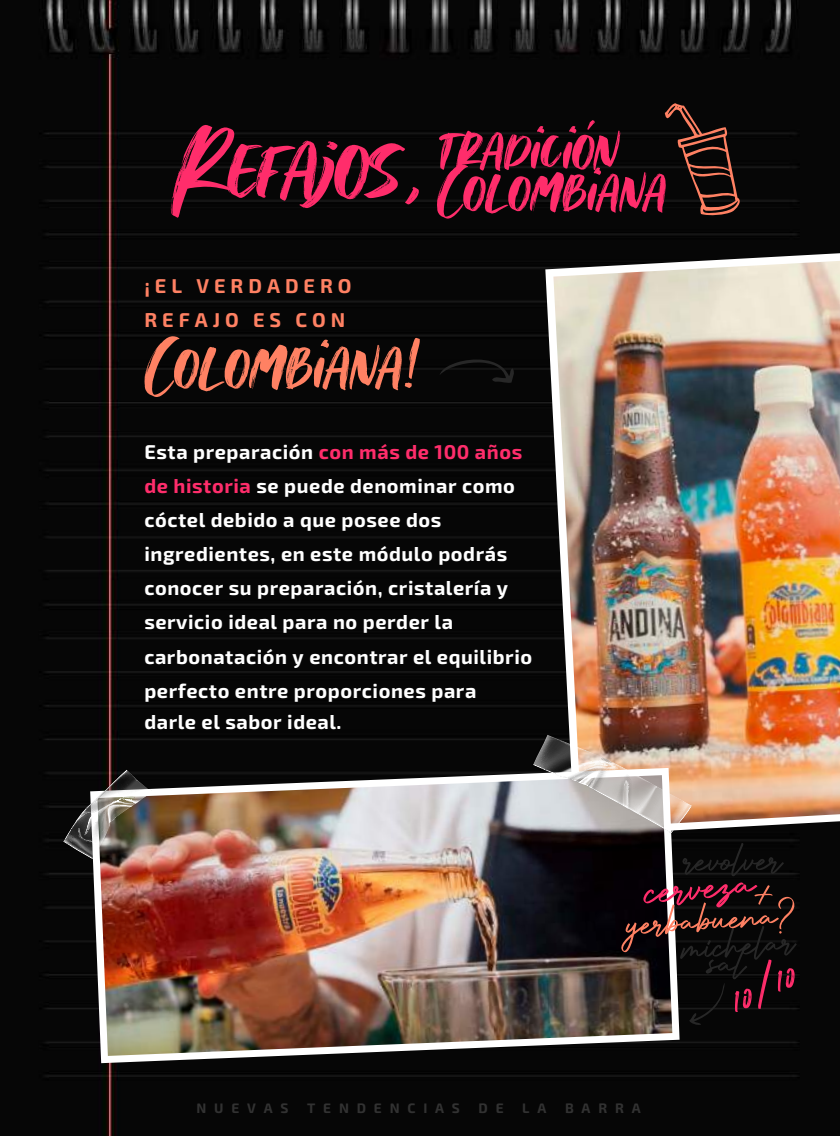
<style>
.page{position:relative;width:840px;height:1136px;background:#fff}
.page>*{position:absolute;margin:0;border:0;box-sizing:border-box;transform-origin:0 0}
.t1{font:77.5px "Perfect Moment Script";color:#ff8163}
.t2{font:68.88px "Perfect Moment Script";color:#ff2d6b}
.t3{font:61.5px "Katty Lynch";color:#ff2d6b}
.t4{font:59.12px "Authentic Signature";color:#ff2d6b}
.t5{font:56.25px "Katty Lynch";color:#ff8163}
.t6{font:50.25px "Authentic Signature";color:#272727}
.t7{font:50.25px "Authentic Signature";color:#ff8163}
.t8{font:700 20px/34.1px "Exo 2";letter-spacing:.03em;color:#fff}
.t9{font:700 20px/34.1px "Exo 2";letter-spacing:.25em;color:#ff8163}
.t10{font:700 13.75px "Exo 2";letter-spacing:.57em;color:#323232}
.s1{font-size:107.25px}
.s2{color:#ff2d6b}
</style>
<div class="page">
<img style="left:0;top:0;width:840px;height:1135px">
<svg style="left:545px;top:253px;width:295px;height:582px;background:#2d2d2d"></svg>
<img style="left:553px;top:261px;width:287px;height:567px">
<svg style="left:90px;top:768px;width:589px;height:295px;fill:#060606"></svg>
<img style="left:97px;top:775px;width:575px;height:280px">
<img style="left:531px;top:734px;width:161px;height:99px">
<svg style="left:63px;top:768px;width:89px;height:91px;background:#595652"></svg>
<svg style="left:587px;top:120px;width:8px;height:10px"></svg>
<svg style="left:665px;top:103px;width:78px;height:113px;background:#2e1a15"></svg>
<svg style="left:439px;top:356px;width:77px;height:27px;background:#0b0b0b"></svg>
<div style="left:689px;top:945px;width:59px;height:81px;background:#060606"></div>
<h2 class="t2" style="left:172px;top:98px;width:447px"><span class="s1">Refajos,</span>tradicion</h2>
<h2 class="t2" style="left:438px;top:139px;width:230px">Colombiana</h2>
<p class="t9" style="left:144px;top:269px;width:209px">¡EL VERDADERO<br>REFAJO ES CON</p>
<h1 class="t1" style="left:145px;top:308px;width:280px">Colombiana!</h1>
<p class="t8" style="left:144px;top:435px;width:389px">Esta preparación <span class="s2">con más de 100 años de historia</span> se puede denominar como cóctel debido a que posee dos ingredientes, en este módulo podrás conocer su preparación, cristalería y servicio ideal para no perder la carbonatación y encontrar el equilibrio perfecto entre proporciones para</p>
<p class="t8" style="left:144px;top:705px;width:199px">darle el sabor ideal.</p>
<h3 class="t6" style="left:683px;top:833px;width:100px;rotate:-1deg">revolver</h3>
<h3 class="t4" style="left:641px;top:858px;width:112px;rotate:-5deg">cerveza</h3>
<h3 class="t5" style="left:756px;top:867px;width:23px">+</h3>
<h3 class="t6" style="left:679px;top:920px;width:115px;rotate:-4deg">michelar</h3>
<h3 class="t7" style="left:623px;top:897px;width:173px;rotate:-4deg">yerbabuena?</h3>
<h3 class="t3" style="left:721px;top:978px;width:74px;rotate:-25deg">10/10</h3>
<p class="t10" style="left:196px;top:1099px;width:94px">NUEVAS</p>
<p class="t10" style="left:307px;top:1099px;width:154px">TENDENCIAS</p>
<p class="t10" style="left:479px;top:1099px;width:27px">D E</p>
<p class="t10" style="left:522px;top:1099px;width:26px">L A</p>
<p class="t10" style="left:565px;top:1099px;width:77px">BARRA</p>
</div>
